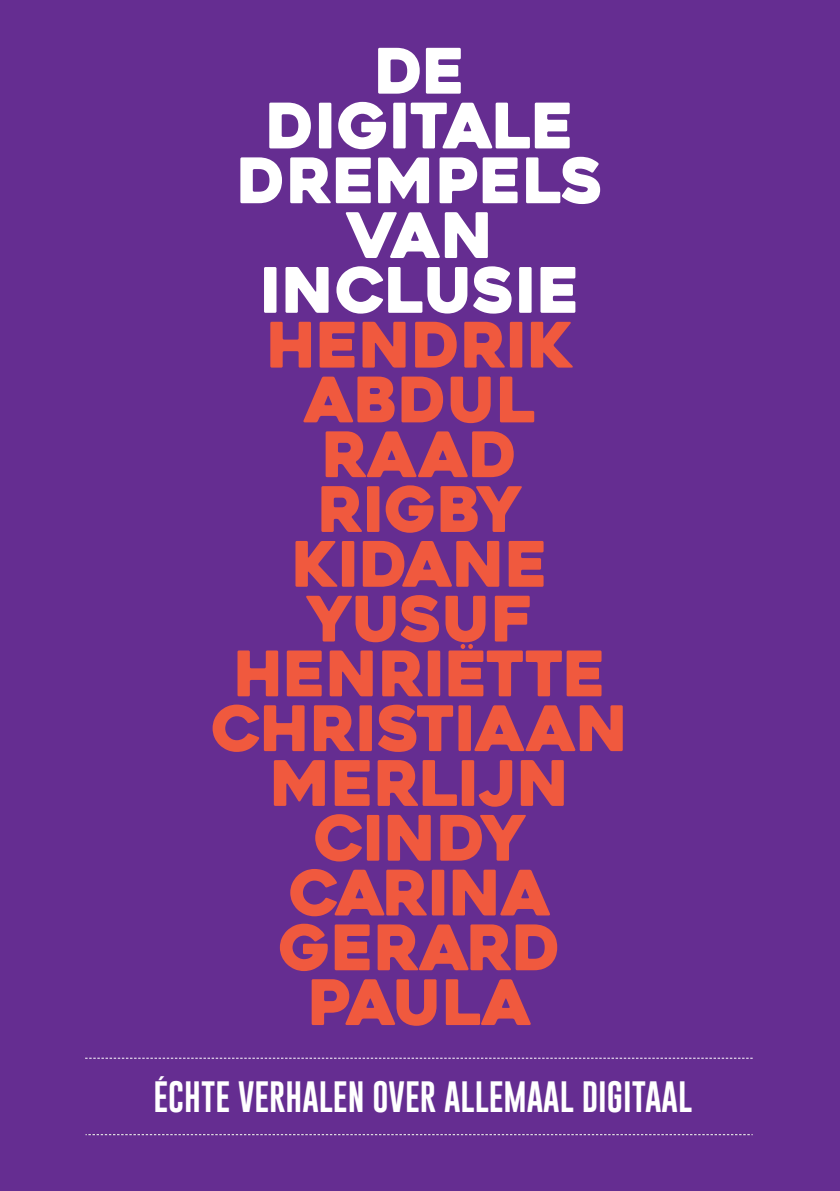
<style>
.page{position:relative;width:840px;height:1191px;background:#fff}
.page>*{position:absolute;margin:0;border:0;box-sizing:border-box;transform-origin:0 0}
.t1{font:62.6px/54.8px "Heavitas";color:#f0593e}
.t2{font:62.6px/54.8px "Heavitas";letter-spacing:.01em;color:#fff;text-align:center}
.t3{font:32px "Gobold";color:#fff}
</style>
<div class="page">
<div style="left:0;top:0;width:839px;height:1191px;background:#652d91"></div>
<svg style="left:85px;top:1134px;width:667px;height:1px"></svg>
<svg style="left:85px;top:1057px;width:668px;height:2px"></svg>
<svg style="left:460px;top:644px;width:12px;height:5px"></svg>
<p class="t2" style="left:374px;top:44px;width:92px">DE</p>
<p class="t2" style="left:265px;top:99px;width:310px">DIGITALE</p>
<p class="t2" style="left:237px;top:154px;width:367px">DREMPELS<br>VAN</p>
<p class="t2" style="left:260px;top:263px;width:321px">INCLUSIE</p>
<p class="t1" style="left:266px;top:318px;width:308px">HENDRIK</p>
<p class="t1" style="left:305px;top:373px;width:232px">ABDUL<br>RAAD</p>
<p class="t1" style="left:318px;top:482px;width:205px">RIGBY</p>
<p class="t1" style="left:292px;top:537px;width:257px">KIDANE</p>
<p class="t1" style="left:307px;top:592px;width:226px">YUSUF</p>
<p class="t1" style="left:234px;top:647px;width:373px">HENRIETTE</p>
<p class="t1" style="left:211px;top:701px;width:418px">CHRISTIAAN</p>
<p class="t1" style="left:270px;top:756px;width:301px">MERLIJN</p>
<p class="t1" style="left:314px;top:811px;width:213px">CINDY</p>
<p class="t1" style="left:289px;top:866px;width:263px">CARINA</p>
<p class="t1" style="left:278px;top:920px;width:284px">GERARD</p>
<p class="t1" style="left:308px;top:975px;width:225px">PAULA</p>
<p class="t3" style="left:153px;top:1076px;width:540px">ÉCHTE VERHALEN OVER ALLEMAAL DIGITAAL</p>
</div>
